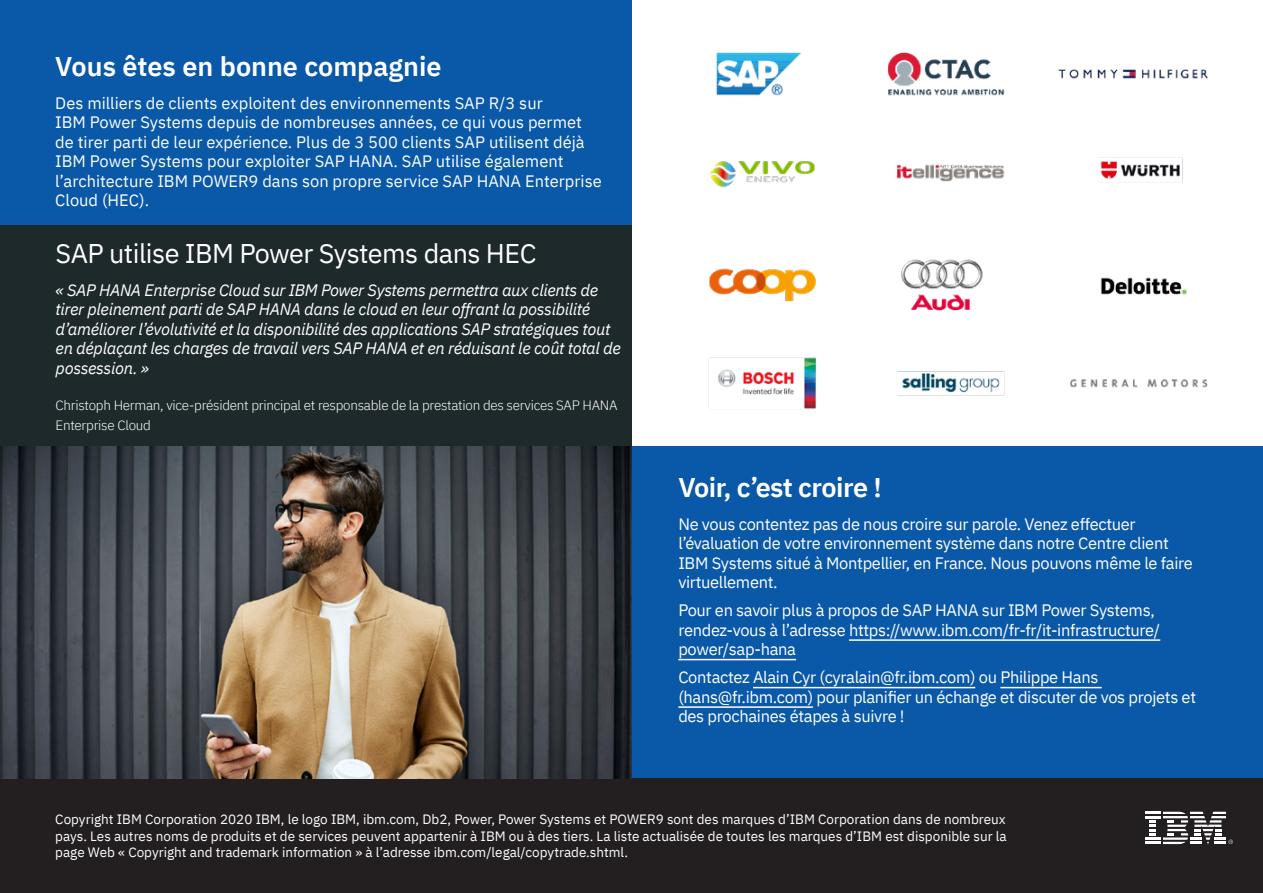
<style>
.page{position:relative;width:1263px;height:893px;background:#fff}
.page>*{position:absolute;margin:0;border:0;box-sizing:border-box;transform-origin:0 0}
._01_txtCourant{font:27px "IBM Plex Sans";letter-spacing:-.02em;color:#fff}
._01_txtCourant-2{font:600 27px "IBM Plex Sans";color:#fff}
._01_txtCourant-3{font:600 27px "IBM Plex Sans";letter-spacing:-.02em;color:#fff}
._01_txtCourant-4{font:16.5px/19.5px "IBM Plex Sans";letter-spacing:-.02em;color:#fff}
._01_txtCourant-5{font:16.5px/19.5px "IBM Plex Sans";color:#fff}
._01_txtCourant-6{font:italic 16.5px/19.5px "IBM Plex Sans";letter-spacing:-.02em;color:#fff}
._01_txtCourant-7{font:13.5px/16.5px "IBM Plex Sans";color:#fff;text-align:justify}
._01_txtCourant-8{font:300 13.5px/19.5px "IBM Plex Sans";letter-spacing:-.02em;color:#fff}
</style>
<div class="page">
<div style="left:0;top:778px;width:1263px;height:115px;background:#231f20"></div>
<div style="left:0;top:0;width:631px;height:225px;background:#0a58a8"></div>
<div style="left:0;top:225px;width:631px;height:221px;background:#1e292b"></div>
<div style="left:632px;top:446px;width:631px;height:332px;background:#0a58a8"></div>
<hr style="left:849px;top:639px;width:311px;height:2px;background:#fff">
<hr style="left:678px;top:659px;width:118px;height:1px;background:#fff">
<hr style="left:753px;top:687px;width:222px;height:1px;background:#fff">
<hr style="left:1000px;top:687px;width:102px;height:1px;background:#fff">
<hr style="left:678px;top:706px;width:135px;height:2px;background:#fff">
<img style="left:0;top:447px;width:631px;height:331px">
<svg style="left:1145px;top:812px;width:88px;height:32px"></svg>
<img style="left:708px;top:52px;width:500px;height:357px">
<p class="_01_txtCourant-2" style="left:55px;top:46px;width:388px">Vous êtes en bonne compagnie</p>
<p class="_01_txtCourant-5" style="left:55px;top:92px;width:548px">Des milliers de clients exploitent des environnements SAP R/3 sur<br>IBM Power Systems depuis de nombreuses années, ce qui vous permet de tirer parti de leur expérience. Plus de 3 500 clients SAP utilisent déjà IBM Power Systems pour exploiter SAP HANA. SAP utilise également l’architecture IBM POWER9 dans son propre service SAP HANA Enterprise Cloud (HEC).</p>
<p class="_01_txtCourant" style="left:56px;top:233px;width:482px">SAP utilise IBM Power Systems dans HEC</p>
<p class="_01_txtCourant-6" style="left:56px;top:279px;width:567px">« SAP HANA Enterprise Cloud sur IBM Power Systems permettra aux clients de tirer pleinement parti de SAP HANA dans le cloud en leur offrant la possibilité d’améliorer l’évolutivité et la disponibilité des applications SAP stratégiques tout en déplaçant les charges de travail vers SAP HANA et en réduisant le coût total de possession. »</p>
<p class="_01_txtCourant-8" style="left:56px;top:394px;width:563px">Christoph Herman, vice-président principal et responsable de la prestation des services SAP HANA<br>Enterprise Cloud</p>
<p class="_01_txtCourant-3" style="left:678px;top:466px;width:205px">Voir, c’est croire !</p>
<p class="_01_txtCourant-4" style="left:678px;top:513px;width:516px">Ne vous contentez pas de nous croire sur parole. Venez effectuer l’évaluation de votre environnement système dans notre Centre client IBM Systems situé à Montpellier, en France. Nous pouvons même le faire virtuellement.</p>
<p class="_01_txtCourant-4" style="left:678px;top:599px;width:483px">Pour en savoir plus à propos de SAP HANA sur IBM Power Systems, rendez-vous à l’adresse https://www.ibm.com/fr-fr/it-infrastructure/ power/sap-hana</p>
<p class="_01_txtCourant-4" style="left:678px;top:666px;width:519px">Contactez Alain Cyr (cyralain@fr.ibm.com) ou Philippe Hans (hans@fr.ibm.com) pour planifier un échange et discuter de vos projets et des prochaines étapes à suivre !</p>
<p class="_01_txtCourant-7" style="left:55px;top:810px;width:953px">Copyright IBM Corporation 2020 IBM, le logo IBM, ibm.com, Db2, Power, Power Systems et POWER9 sont des marques d’IBM Corporation dans de nombreux pays. Les autres noms de produits et de services peuvent appartenir à IBM ou à des tiers. La liste actualisée de toutes les marques d’IBM est disponible sur la page Web « Copyright and trademark information » à l’adresse ibm.com/legal/copytrade.shtml.</p>
</div>
